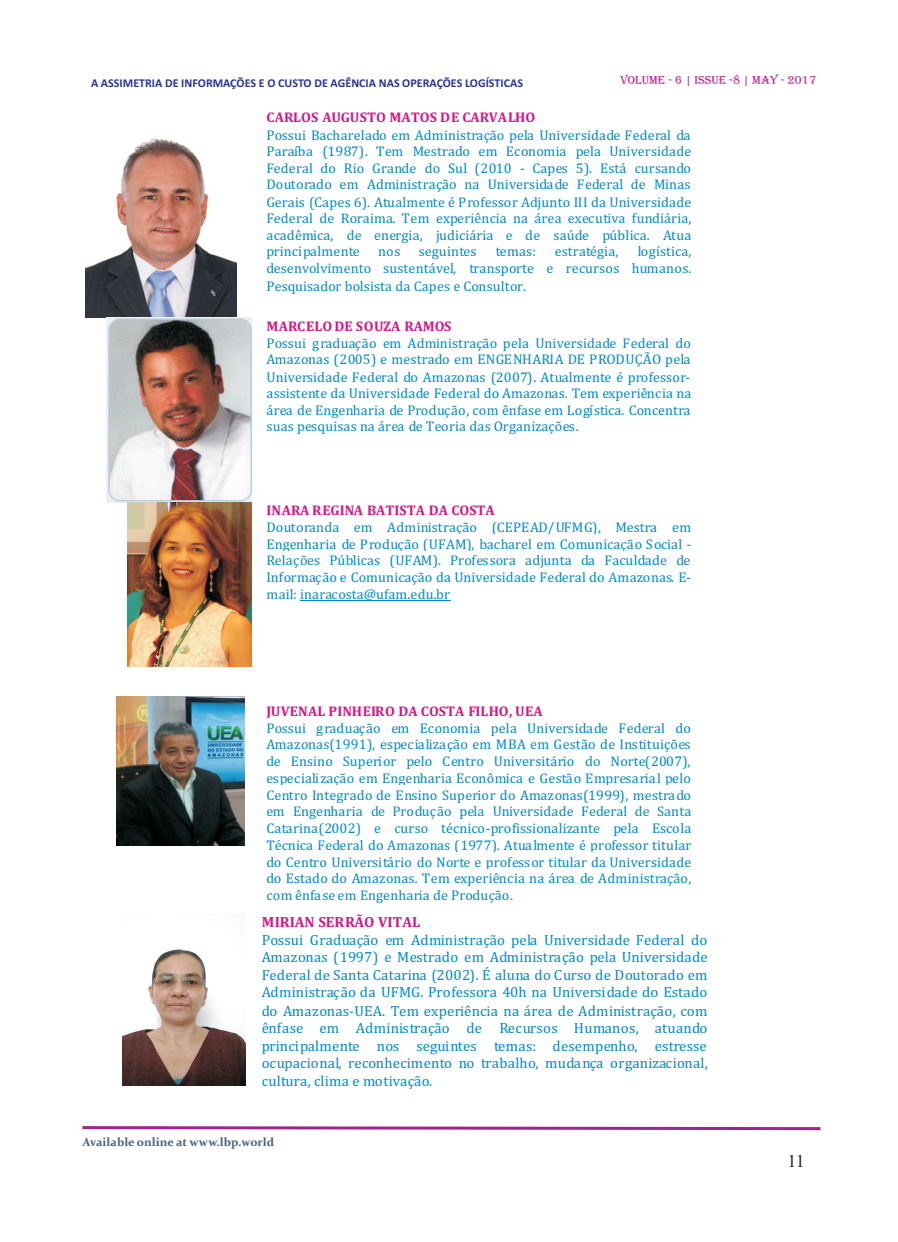
<style>
.page{position:relative;width:898px;height:1242px;background:#fff}
.page>*{position:absolute;margin:0;border:0;box-sizing:border-box;transform-origin:0 0}
.t1{font:18px "Times New Roman";color:#231f20}
.t2{font:14.85px/17.5px "Cambria";letter-spacing:.015em;color:#008acd;text-align:justify}
.t3{font:700 14.85px "Cambria";color:#d61686}
.t4{font:14.1px/16.6px "Cambria";letter-spacing:.01em;color:#008acd;text-align:justify}
.t5{font:700 14.1px "Cambria";color:#d61686}
.t6{font:700 12px "Calibri";color:#2a3594}
.t7{font:700 12px "Constantia";color:#485e88}
.t8{font:12px "Algerian";color:#b6218b}
</style>
<div class="page">
<svg style="left:82px;top:1126px;width:739px;height:5px"></svg>
<img style="left:85px;top:138px;width:151px;height:180px">
<img style="left:116px;top:696px;width:128px;height:149px">
<img style="left:106px;top:317px;width:145px;height:185px">
<img style="left:128px;top:502px;width:123px;height:164px">
<img style="left:122px;top:913px;width:123px;height:172px">
<p class="t6" style="left:91px;top:78px;width:433px">A ASSIMETRIA DE INFORMAÇÕES E O CUSTO DE AGÊNCIA NAS OPERAÇÕES LOGÍSTICAS</p>
<p class="t8" style="left:620px;top:73px;width:197px">Volume - 6 | Issue -8 | may - 2017</p>
<p class="t5" style="left:266px;top:111px;width:270px">CARLOS AUGUSTO MATOS DE CARVALHO</p>
<p class="t4" style="left:266px;top:127px;width:426px">Possui Bacharelado em Administração pela Universidade Federal da Paraíba (1987). Tem Mestrado em Economia pela Universidade Federal do Rio Grande do Sul (2010 - Capes 5). Está cursando Doutorado em Administração na Universidade Federal de Minas Gerais (Capes 6). Atualmente é Professor Adjunto III da Universidade Federal de Roraima. Tem experiência na área executiva fundiária, acadêmica, de energia, judiciária e de saúde pública. Atua principalmente</p>
<p class="t4" style="left:266px;top:243px;width:426px;line-height:17.2px;text-indent:371px">logística, desenvolvimento sustentável, transporte e recursos humanos.<br>Pesquisador bolsista da Capes e Consultor.</p>
<p class="t5" style="left:266px;top:320px;width:186px">MARCELO DE SOUZA RAMOS</p>
<p class="t4" style="left:266px;top:336px;width:426px">Possui graduação em Administração pela Universidade Federal do Amazonas (2005) e mestrado em ENGENHARIA DE PRODUÇÃO pela Universidade Federal do Amazonas (2007). Atualmente é professor&shy;assistente da Universidade Federal do Amazonas. Tem experiência na área de Engenharia de Produção, com ênfase em Logística. Concentra suas pesquisas na área de Teoria das Organizações.</p>
<p class="t4" style="left:378px;top:244px;width:24px">nos</p>
<p class="t4" style="left:418px;top:244px;width:59px">seguintes</p>
<p class="t4" style="left:495px;top:244px;width:42px">temas:</p>
<p class="t4" style="left:554px;top:244px;width:65px">estratégia,</p>
<p class="t5" style="left:266px;top:504px;width:230px">INARA REGINA BATISTA DA COSTA</p>
<p class="t4" style="left:266px;top:519px;width:426px">Doutoranda em Administração (CEPEAD/UFMG), Mestra em Engenharia de Produção (UFAM), bacharel em Comunicação Social - Relações Públicas (UFAM). Professora adjunta da Faculdade de Informação e Comunicação da Universidade Federal do Amazonas. E&shy;mail: inaracosta@ufam.edu.br</p>
<p class="t5" style="left:266px;top:705px;width:277px">JUVENAL PINHEIRO DA COSTA FILHO, UEA</p>
<p class="t4" style="left:266px;top:721px;width:426px">Possui graduação em Economia pela Universidade Federal do Amazonas(1991), especialização em MBA em Gestão de Instituições de Ensino Superior pelo Centro Universitário do Norte(2007), especialização em Engenharia Econômica e Gestão Empresarial pelo Centro Integrado de Ensino Superior do Amazonas(1999), mestrado em Engenharia de Produção pela Universidade Federal de Santa Catarina(2002) e curso técnico-profissionalizante pela Escola Técnica Federal do Amazonas (1977). Atualmente é professor titular do Centro Universitário do Norte e professor titular da Universidade do Estado do Amazonas. Tem experiência na área de Administração, com ênfase em Engenharia de Produção.</p>
<p class="t3" style="left:262px;top:915px;width:160px">MIRIAN SERRÃO VITAL</p>
<p class="t2" style="left:262px;top:932px;width:447px">Possui Graduação em Administração pela Universidade Federal do Amazonas (1997) e Mestrado em Administração pela Universidade Federal de Santa Catarina (2002). É aluna do Curso de Doutorado em Administração da UFMG. Professora 40h na Universidade do Estado do Amazonas-UEA. Tem experiência na área de Administração, com ênfase em Administração de Recursos Humanos, atuando principalmente nos seguintes temas: desempenho, estresse ocupacional, reconhecimento no trabalho, mudança organizacional, cultura, clima e motivação.</p>
<p class="t7" style="left:82px;top:1137px;width:193px">Available online at www.lbp.world</p>
<p class="t1" style="left:787px;top:1154px;width:19px">11</p>
</div>
